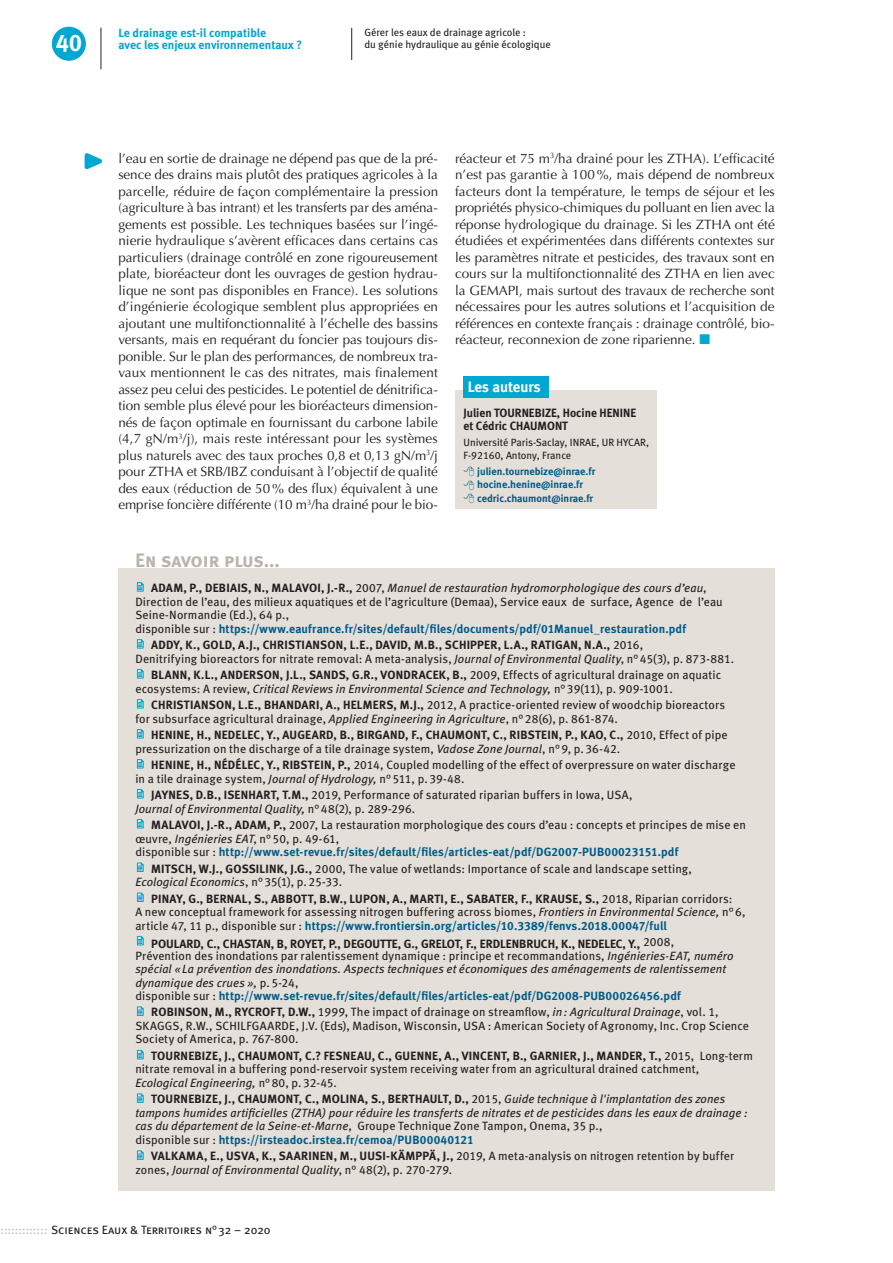
<style>
.page{position:relative;width:893px;height:1263px;background:#fff}
.page>*{position:absolute;margin:0;border:0;box-sizing:border-box;transform-origin:0 0}
.t1{font:24px "Meta Bold Caps Expert";color:#fff}
.t2{font:19.5px "Meta Bold LF Caps";letter-spacing:-.015em;color:#bcb4ab}
.contact-picto{font:15px "Meta Bold LF";letter-spacing:-.005em;color:#fff}
.t3{font:13.5px/16.5px "Optima";letter-spacing:-.005em;color:#231f20;text-align:justify}
.références{font:12px/13.5px "Meta Book LF";letter-spacing:.01em;color:#231f20}
.références-2{font:italic 12px/13.5px "Meta Book LF";letter-spacing:.005em;color:#231f20}
.t4{font:700 12px "Meta";color:#00a7d1}
.t5{font:12px "Meta Book Caps";color:#231f20}
.contacts{font:12px/13.5px "Meta Bold LF";color:#231f20}
.coordonnées{font:10.5px/13.5px "Meta Bold LF";color:#005c8a}
.roulette_article{font:10.5px/12px "Meta Book LF";color:#231f20}
.contacts-2{font:10.5px/13.5px "Meta Book LF";color:#231f20}
.s1{font-family:"Meta Bold LF"}
.s2{font-style:italic}
.s3{font-family:"Meta Bold LF";color:#005c8a}
.s4{font-style:normal}
.s5{font-family:"Meta Bold LF";font-style:normal;color:#005c8a}
.s6{font-family:"Meta Bold LF";font-style:normal}
.s7{color:#bcbdc0}
</style>
<div class="page">
<div style="left:455px;top:391px;width:202px;height:118px;background:#e4e0d9"></div>
<div style="left:118px;top:568px;width:657px;height:623px;background:#e4e0d9"></div>
<svg style="left:137px;top:582px;width:7px;height:10px"></svg>
<svg style="left:137px;top:639px;width:7px;height:9px"></svg>
<svg style="left:137px;top:669px;width:7px;height:9px"></svg>
<svg style="left:137px;top:699px;width:7px;height:9px"></svg>
<svg style="left:137px;top:729px;width:7px;height:9px"></svg>
<svg style="left:137px;top:759px;width:7px;height:9px"></svg>
<svg style="left:137px;top:789px;width:7px;height:9px"></svg>
<svg style="left:137px;top:819px;width:7px;height:9px"></svg>
<svg style="left:137px;top:862px;width:7px;height:10px"></svg>
<svg style="left:137px;top:892px;width:7px;height:10px"></svg>
<svg style="left:137px;top:936px;width:7px;height:9px"></svg>
<svg style="left:137px;top:1006px;width:7px;height:10px"></svg>
<svg style="left:137px;top:1050px;width:7px;height:9px"></svg>
<svg style="left:137px;top:1093px;width:7px;height:10px"></svg>
<svg style="left:137px;top:1150px;width:7px;height:10px"></svg>
<div style="left:463px;top:376px;width:86px;height:22px;background:#00a7d1"></div>
<hr style="left:351px;top:28px;width:1px;height:32px;background:#231f20">
<svg style="left:84px;top:153px;width:18px;height:17px"></svg>
<div style="left:52px;top:27px;width:34px;height:34px;background:#00a7d1;border-radius:50%"></div>
<hr style="left:101px;top:28px;width:1px;height:41px;background:#231f20">
<p class="t4" style="left:118px;top:25px;width:149px">Le drainage est-il compatible</p>
<h1 class="t1" style="left:56px;top:28px;width:28px">40</h1>
<p class="t4" style="left:118px;top:37px;width:185px">avec les enjeux environnementaux ?</p>
<p class="roulette_article" style="left:364px;top:26px;width:188px">Gérer les eaux de drainage agricole :<br>du génie hydraulique au génie écologique</p>
<p class="t3" style="left:118px;top:150px;width:321px">l’eau en sortie de drainage ne dépend pas que de la pré&shy;sence des drains mais plutôt des pratiques agricoles à la parcelle, réduire de façon complémentaire la pression (agriculture à bas intrant) et les transferts par des aména&shy;gements est possible. Les techniques basées sur l’ingé&shy;nierie hydraulique s’avèrent efficaces dans certains cas particuliers (drainage contrôlé en zone rigoureusement plate, bioréacteur dont les ouvrages de gestion hydrau&shy;lique ne sont pas disponibles en France). Les solutions d’ingénierie écologique semblent plus appropriées en ajoutant une multifonctionnalité à l’échelle des bassins versants, mais en requérant du foncier pas toujours dis&shy;ponible. Sur le plan des performances, de nombreux tra&shy;vaux mentionnent le cas des nitrates, mais finalement assez peu celui des pesticides. Le potentiel de dénitrifica&shy;tion semble plus élevé pour les bioréacteurs dimension&shy;nés de façon optimale en fournissant du carbone labile (4,7 gN/m<sup>3</sup>/j), mais reste intéressant pour les systèmes plus naturels avec des taux proches 0,8 et 0,13 gN/m<sup>3</sup>/j pour ZTHA et SRB/IBZ conduisant à l’objectif de qualité des eaux (réduction de 50% des flux) équivalent à une emprise foncière différente (10 m<sup>3</sup>/ha drainé pour le bio-</p>
<p class="t2" style="left:135px;top:549px;width:146px">En savoir plus...</p>
<p class="t3" style="left:455px;top:150px;width:321px">réacteur et 75 m<sup>3</sup>/ha drainé pour les ZTHA). L’efficacité n’est pas garantie à 100%, mais dépend de nombreux facteurs dont la température, le temps de séjour et les propriétés physico-chimiques du polluant en lien avec la réponse hydrologique du drainage. Si les ZTHA ont été étudiées et expérimentées dans différents contextes sur les paramètres nitrate et pesticides, des travaux sont en cours sur la multifonctionnalité des ZTHA en lien avec la GEMAPI, mais surtout des travaux de recherche sont nécessaires pour les autres solutions et l’acquisition de références en contexte français : drainage contrôlé, bio&shy;réacteur, reconnexion de zone riparienne.</p>
<p class="contact-picto" style="left:468px;top:378px;width:75px">Les auteurs</p>
<p class="contacts" style="left:463px;top:406px;width:174px">Julien TOURNEBIZE, Hocine HENINE et Cédric CHAUMONT</p>
<p class="contacts-2" style="left:463px;top:435px;width:187px">Université Paris-Saclay, INRAE, UR HYCAR,<br>F-92160, Antony, France</p>
<p class="coordonnées" style="left:477px;top:464px;width:120px">julien.tournebize@inrae.fr hocine.henine@inrae.fr cedric.chaumont@inrae.fr</p>
<p class="références" style="left:135px;top:581px;width:589px;text-indent:16px"><span class="s1">ADAM, P., DEBIAIS, N., MALAVOI, J.-R.,</span> 2007, <span class="s2">Manuel de restauration hydromorphologique des cours d’eau</span>, Direction de l’eau, des milieux aquatiques et de l’agriculture (Demaa), Service eaux de surface<span class="s2">,</span> Agence de l’eau Seine-Normandie (Ed.), 64 p.,<br>disponible sur : <span class="s3">https://www.eaufrance.fr/sites/default/files/documents/pdf/01Manuel_restauration.pdf</span></p>
<p class="références" style="left:135px;top:638px;width:600px;text-indent:16px"><span class="s1">ADDY, K., GOLD, A.J., CHRISTIANSON, L.E., DAVID, M.B., SCHIPPER, L.A., RATIGAN, N.A.,</span> 2016,<br>Denitrifying bioreactors for nitrate removal: A meta-analysis, <span class="s2">Journal of Environmental Quality</span>, n°45(3), p. 873-881.</p>
<p class="références" style="left:135px;top:668px;width:587px;text-indent:16px"><span class="s1">BLANN, K.L., ANDERSON, J.L., SANDS, G.R., VONDRACEK, B.,</span> 2009, Effects of agricultural drainage on aquatic ecosystems: A review, <span class="s2">Critical Reviews in Environmental Science and Technology,</span> n°39(11), p. 909-1001.</p>
<p class="références" style="left:135px;top:698px;width:591px;text-indent:16px"><span class="s1">CHRISTIANSON, L.E., BHANDARI, A., HELMERS, M.J.,</span> 2012, A practice-oriented review of woodchip bioreactors for subsurface agricultural drainage, <span class="s2">Applied Engineering in Agriculture</span>, n°28(6), p. 861-874.</p>
<p class="références" style="left:135px;top:728px;width:594px;text-indent:16px"><span class="s1">HENINE, H., NEDELEC, Y., AUGEARD, B., BIRGAND, F., CHAUMONT, C., RIBSTEIN, P., KAO, C.,</span> 2010, Effect of pipe pressurization on the discharge of a tile drainage system, <span class="s2">Vadose Zone Journal</span>, n°9, p.36-42.</p>
<p class="références" style="left:135px;top:758px;width:602px;text-indent:16px"><span class="s1">HENINE, H., NÉDÉLEC, Y., RIBSTEIN, P.,</span> 2014, Coupled modelling of the effect of overpressure on water discharge in a tile drainage system, <span class="s2">Journal of Hydrology,</span> n°511, p.39-48.</p>
<p class="références" style="left:135px;top:788px;width:499px;text-indent:16px"><span class="s1">JAYNES, D.B., ISENHART, T.M.,</span> 2019, Performance of saturated riparian buffers in Iowa, USA,<br><span class="s2">Journal of Environmental Quality,</span> n°48(2), p. 289-296.</p>
<p class="références" style="left:135px;top:818px;width:612px;text-indent:16px"><span class="s1">MALAVOI, J.-R., ADAM, P.,</span> 2007, La restauration morphologique des cours d’eau : concepts et principes de mise en œuvre, <span class="s2">Ingénieries EAT</span>, n°50, p. 49-61,<br>disponible sur : <span class="s3">http://www.set-revue.fr/sites/default/files/articles-eat/pdf/DG2007-PUB00023151.pdf</span></p>
<p class="références" style="left:135px;top:861px;width:558px;text-indent:16px"><span class="s1">MITSCH, W.J., GOSSILINK, J.G.,</span> 2000, The value of wetlands: Importance of scale and landscape setting,<br><span class="s2">Ecological Economics</span>, n°35(1), p.25-33.</p>
<p class="références" style="left:135px;top:891px;width:612px;text-indent:16px"><span class="s1">PINAY, G., BERNAL, S., ABBOTT, B.W., LUPON, A., MARTI, E., SABATER, F., KRAUSE, S.,</span> 2018, Riparian corridors:<br>A new conceptual framework for assessing nitrogen buffering across biomes, <span class="s2">Frontiers in Environmental Science,</span> n°6, article 47, 11 p., disponible sur : <span class="s3">https://www.frontiersin.org/articles/10.3389/fenvs.2018.00047/full</span></p>
<p class="références" style="left:135px;top:937px;width:600px;line-height:12px;text-indent:16px"><span class="s1">POULARD, C., CHASTAN, B, ROYET, P., DEGOUTTE, G., GRELOT, F., ERDLENBRUCH, K., NEDELEC, Y.,</span> 2008,<br>Prévention des inondations par ralentissement dynamique : principe et recommandations, <span class="s2">Ingénieries-EAT, numéro</span></p>
<p class="références-2" style="left:135px;top:962px;width:592px">spécial «La prévention des inondations. Aspects techniques et économiques des aménagements de ralentissement dynamique des crues », <span class="s4">p.5-24,<br>disponible sur :</span> <span class="s5">http://www.set-revue.fr/sites/default/files/articles-eat/pdf/DG2008-PUB00026456.pdf</span></p>
<p class="références" style="left:135px;top:1005px;width:615px;text-indent:16px"><span class="s1">ROBINSON, M., RYCROFT, D.W.,</span> 1999, The impact of drainage on streamflow, <span class="s2">in: Agricultural Drainage</span>, vol. 1,<br>SKAGGS, R.W., SCHILFGAARDE, J.V. (Eds), Madison, Wisconsin, USA : American Society of Agronomy, Inc. Crop Science<br>Society of America, p. 767-800.</p>
<p class="références" style="left:135px;top:1049px;width:619px;text-indent:16px"><span class="s1">TOURNEBIZE, J., CHAUMONT, C.? FESNEAU, C., GUENNE, A., VINCENT, B., GARNIER, J., MANDER, T.,</span> 2015, Long-term nitrate removal in a buffering pond-reservoir system receiving water from an agricultural drained catchment,<br><span class="s2">Ecological Engineering,</span> n°80, p.32-45.</p>
<p class="références-2" style="left:135px;top:1092px;width:614px;text-indent:16px"><span class="s6">TOURNEBIZE, J., CHAUMONT, C., MOLINA, S., BERTHAULT, D.,</span> <span class="s4">2015,</span> Guide technique à l'implantation des zones tampons humides artificielles (ZTHA) pour réduire les transferts de nitrates et de pesticides dans les eaux de drainage : cas du département de la Seine-et-Marne<span class="s4">, Groupe Technique Zone Tampon, Onema, 35 p.,<br>disponible sur :</span> <span class="s5">https://irsteadoc.irstea.fr/cemoa/PUB00040121</span></p>
<p class="références" style="left:135px;top:1149px;width:600px;text-indent:16px"><span class="s1">VALKAMA, E., USVA, K., SAARINEN, M., UUSI-KÄMPPÄ, J.,</span> 2019, A meta-analysis on nitrogen retention by buffer zones, <span class="s2">Journal of Environmental Quality</span>, n° 48(2), p. 270-279.</p>
<p class="t5" style="left:0;top:1223px;width:272px"><span class="s7">:::::::::::::</span> Sciences Eaux &amp; Territoires n°32 – 2020</p>
</div>
